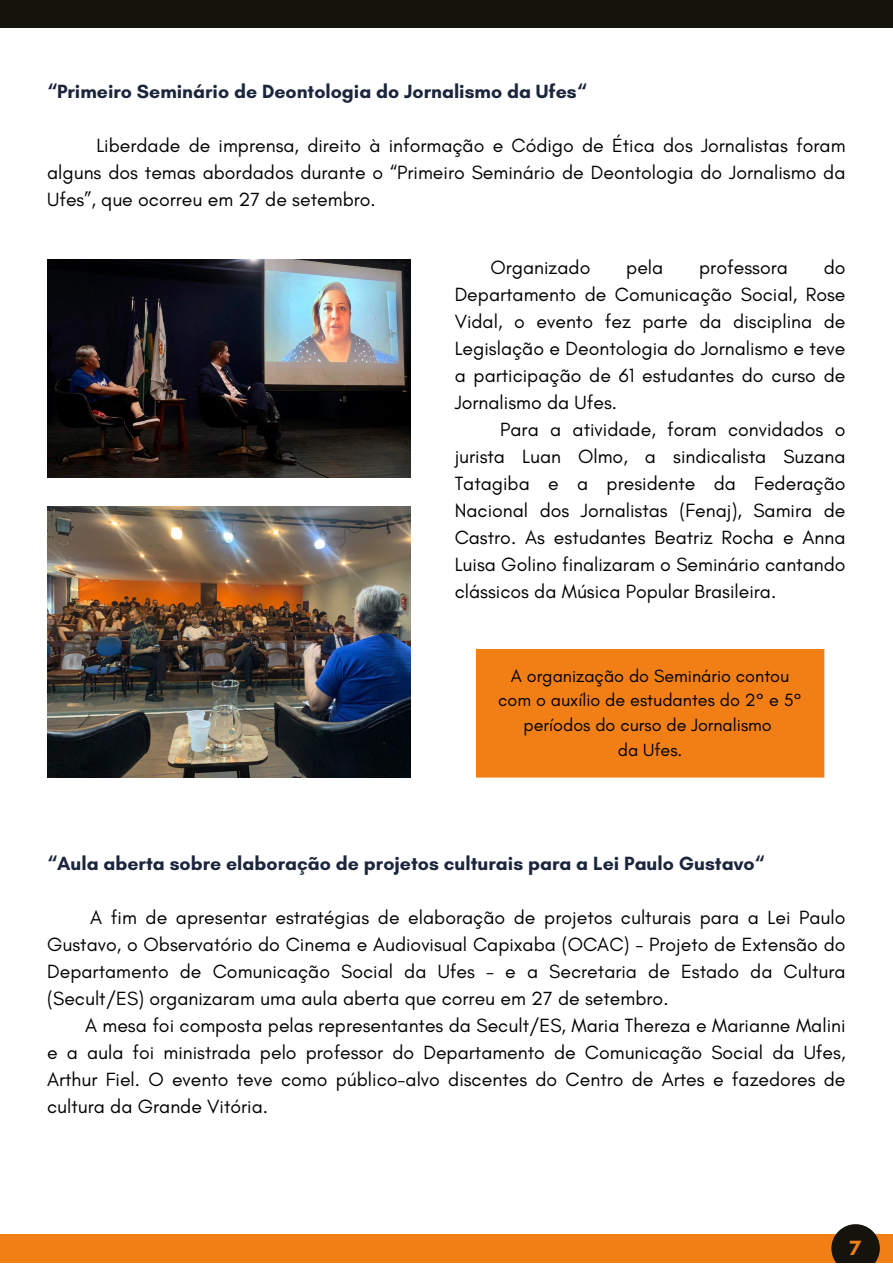
<style>
.page{position:relative;width:893px;height:1264px;background:#fff}
.page>*{position:absolute;margin:0;border:0;box-sizing:border-box;transform-origin:0 0}
.t1{font:700 21px "Glacial Indifference";color:#f17f16}
.t2{font:19.5px/27px "Glacial Indifference";color:#000;text-align:justify}
.t3{font:700 19.5px "Glacial Indifference";color:#1b253c}
.t4{font:18px/24.8px "Glacial Indifference";color:#000;text-align:center}
</style>
<div class="page">
<div style="left:0;top:0;width:892px;height:27px;background:#15140c"></div>
<div style="left:0;top:1234px;width:892px;height:28px;background:#f17f16"></div>
<svg style="left:831px;top:1224px;width:48px;height:38px;background:#393328"></svg>
<div style="left:476px;top:649px;width:348px;height:128px;background:#f17f16"></div>
<img style="left:47px;top:260px;width:363px;height:217px">
<img style="left:47px;top:506px;width:363px;height:271px">
<p class="t3" style="left:47px;top:80px;width:541px">“Primeiro Seminário de Deontologia do Jornalismo da Ufes“</p>
<p class="t2" style="left:47px;top:132px;width:799px;text-indent:49px">Liberdade de imprensa, direito à informação e Código de Ética dos Jornalistas foram alguns dos temas abordados durante o “Primeiro Seminário de Deontologia do Jornalismo da Ufes”, que ocorreu em 27 de setembro.</p>
<p class="t2" style="left:454px;top:254px;width:392px;text-indent:369px">do Departamento de Comunicação Social, Rose Vidal, o evento fez parte da disciplina de Legislação e Deontologia do Jornalismo e teve a participação de 61 estudantes do curso de Jornalismo da Ufes.</p>
<p class="t2" style="left:454px;top:415px;width:392px;text-indent:46px">Para a atividade, foram convidados o jurista Luan Olmo, a sindicalista Suzana Tatagiba e a presidente da Federação Nacional dos Jornalistas (Fenaj), Samira de Castro. As estudantes Beatriz Rocha e Anna Luisa Golino finalizaram o Seminário cantando clássicos da Música Popular Brasileira.</p>
<p class="t2" style="left:490px;top:254px;width:101px">Organizado</p>
<p class="t2" style="left:626px;top:254px;width:39px">pela</p>
<p class="t2" style="left:699px;top:254px;width:90px">professora</p>
<p class="t4" style="left:498px;top:663px;width:305px">A organização do Seminário contou com o auxílio de estudantes do 2° e 5° períodos do curso de Jornalismo</p>
<p class="t4" style="left:617px;top:737px;width:66px">da Ufes.</p>
<p class="t3" style="left:47px;top:851px;width:718px">“Aula aberta sobre elaboração de projetos culturais para a Lei Paulo Gustavo“</p>
<p class="t2" style="left:47px;top:903px;width:799px;text-indent:43px">A fim de apresentar estratégias de elaboração de projetos culturais para a Lei Paulo Gustavo, o Observatório do Cinema e Audiovisual Capixaba (OCAC) - Projeto de Extensão do Departamento de Comunicação Social da Ufes - e a Secretaria de Estado da Cultura (Secult/ES) organizaram uma aula aberta que correu em 27 de setembro.</p>
<p class="t2" style="left:47px;top:1011px;width:799px;text-indent:38px">A mesa foi composta pelas representantes da Secult/ES, Maria Thereza e Marianne Malini e a aula foi ministrada pelo professor do Departamento de Comunicação Social da Ufes, Arthur Fiel. O evento teve como público-alvo discentes do Centro de Artes e fazedores de cultura da Grande Vitória.</p>
<p class="t1" style="left:849px;top:1235px;width:13px">7</p>
</div>
